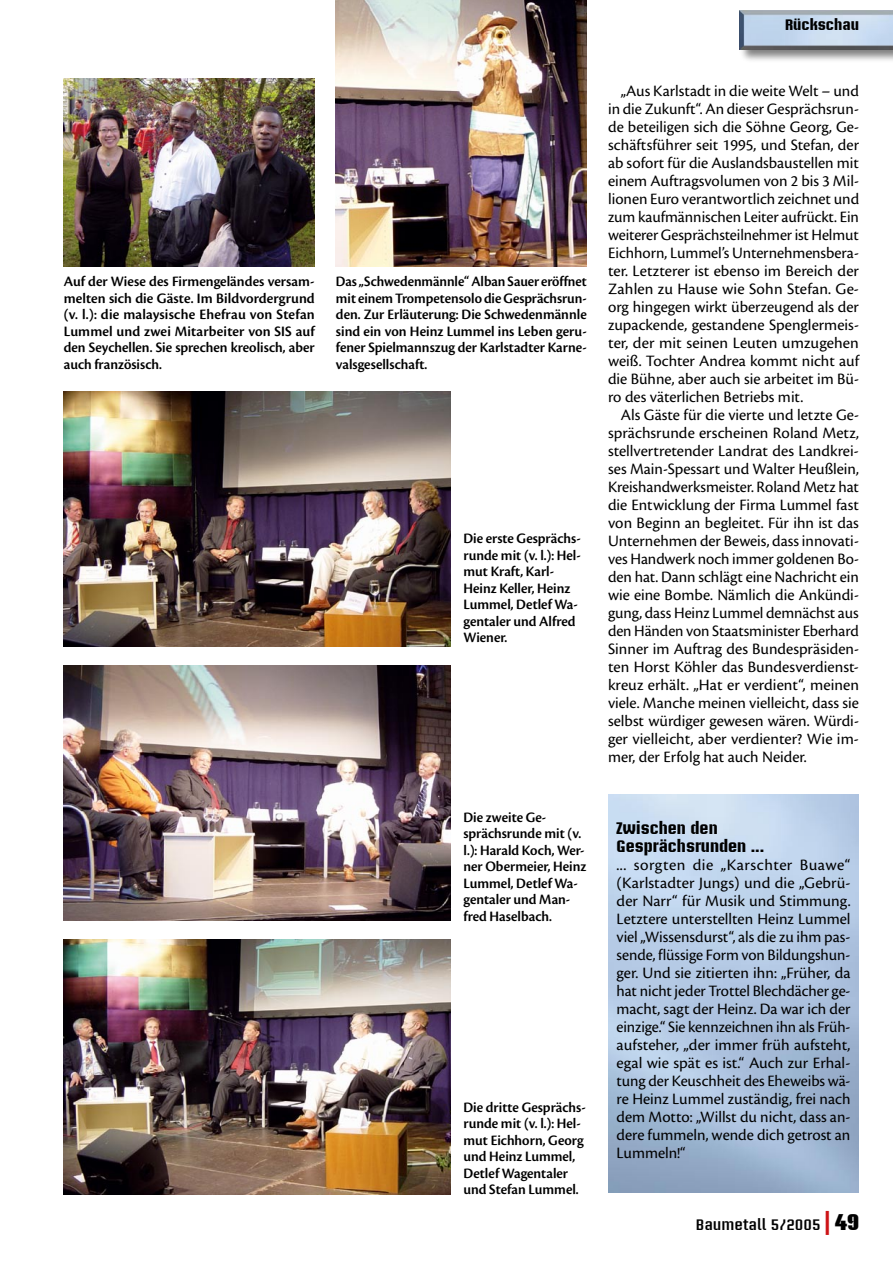
<style>
.page{position:relative;width:893px;height:1263px;background:#fff}
.page>*{position:absolute;margin:0;border:0;box-sizing:border-box;transform-origin:0 0}
.t1{font:16.5px/18px "Cronos Pro";color:#000;text-align:justify}
.t2{font:700 16.5px/18px "Briem Akademi Std";color:#000}
.t3{font:15px/16.5px "Cronos Pro Semibold Disp";color:#000}
.t4{font:600 15px "Briem Akademi Std";color:#000}
.t5{font:700 15px "Briem Akademi Std";color:#000}
.s1{font-size:24px;color:#cd1316}
.s2{font-weight:900;font-size:22.5px}
</style>
<div class="page">
<div style="left:738px;top:9px;width:155px;height:54px;background:#000;opacity:.5"></div>
<img style="left:740px;top:11px;width:153px;height:38px">
<img style="left:64px;top:78px;width:251px;height:188px">
<img style="left:336px;top:0;width:251px;height:266px">
<img style="left:64px;top:391px;width:387px;height:255px">
<img style="left:64px;top:665px;width:387px;height:256px">
<img style="left:64px;top:940px;width:387px;height:255px">
<p class="t5" style="left:785px;top:16px;width:75px">Rückschau</p>
<p class="t3" style="left:64px;top:274px;width:253px;text-align:justify">Auf der Wiese des Firmengeländes versam&shy;melten sich die Gäste. Im Bildvordergrund (v. l.): die malaysische Ehefrau von Stefan Lummel und zwei Mitarbeiter von SIS auf den Seychellen. Sie sprechen kreolisch, aber auch französisch.</p>
<p class="t3" style="left:336px;top:274px;width:252px;text-align:justify">Das „Schwedenmännle“ Alban Sauer eröffnet mit einem Trompetensolo die Gesprächsrun&shy;den. Zur Erläuterung: Die Schwedenmännle sind ein von Heinz Lummel ins Leben geru&shy;fener Spielmannszug der Karlstadter Karne&shy;valsgesellschaft.</p>
<p class="t3" style="left:463px;top:530px;width:119px">Die erste Gesprächs&shy;runde mit (v. l.): Hel&shy;mut Kraft, Karl-<br>Heinz Keller, Heinz<br>Lummel, Detlef Wa&shy;gentaler und Alfred<br>Wiener.</p>
<p class="t3" style="left:463px;top:809px;width:124px">Die zweite Ge&shy;sprächsrunde mit (v. l.): Harald Koch, Wer&shy;ner Obermeier, Heinz<br>Lummel, Detlef Wa&shy;gentaler und Man&shy;fred Haselbach.</p>
<p class="t3" style="left:463px;top:1099px;width:124px">Die dritte Gesprächs&shy;runde mit (v. l.): Hel&shy;mut Eichhorn, Georg und Heinz Lummel,<br>Detlef Wagentaler und Stefan Lummel.</p>
<p class="t1" style="left:608px;top:82px;width:253px;text-indent:13px">„Aus Karlstadt in die weite Welt – und in die Zukunft“. An dieser Gesprächsrun&shy;de beteiligen sich die Söhne Georg, Ge&shy;schäftsführer seit 1995, und Stefan, der ab sofort für die Auslandsbaustellen mit einem Auftragsvolumen von 2 bis 3 Mil&shy;lionen Euro verantwortlich zeichnet und zum kaufmännischen Leiter aufrückt. Ein weiterer Gesprächsteilnehmer ist Helmut Eichhorn, Lummel’s Unternehmensbera&shy;ter. Letzterer ist ebenso im Bereich der Zahlen zu Hause wie Sohn Stefan. Ge&shy;org hingegen wirkt überzeugend als der zupackende, gestandene Spenglermeis&shy;ter, der mit seinen Leuten umzugehen weiß. Tochter Andrea kommt nicht auf die Bühne, aber auch sie arbeitet im Bü&shy;ro des väterlichen Betriebs mit.</p>
<p class="t1" style="left:608px;top:406px;width:253px;text-indent:13px">Als Gäste für die vierte und letzte Ge&shy;sprächsrunde erscheinen Roland Metz, stellvertretender Landrat des Landkrei&shy;ses Main-Spessart und Walter Heußlein, Kreishandwerksmeister. Roland Metz hat die Entwicklung der Firma Lummel fast von Beginn an begleitet. Für ihn ist das Unternehmen der Beweis, dass innovati&shy;ves Handwerk noch immer goldenen Bo&shy;den hat. Dann schlägt eine Nachricht ein wie eine Bombe. Nämlich die Ankündi&shy;gung, dass Heinz Lummel demnächst aus den Händen von Staatsminister Eberhard Sinner im Auftrag des Bundespräsiden&shy;ten Horst Köhler das Bundesverdienst&shy;kreuz erhält. „Hat er verdient“, meinen viele. Manche meinen vielleicht, dass sie selbst würdiger gewesen wären. Würdi&shy;ger vielleicht, aber verdienter? Wie im&shy;mer, der Erfolg hat auch Neider.</p>
<p class="t2" style="left:617px;top:819px;width:149px">Zwischen den<br>Gesprächsrunden ...</p>
<p class="t1" style="left:617px;top:856px;width:236px">... sorgten die „Karschter Buawe“ (Karlstadter Jungs) und die „Gebrü&shy;der Narr“ für Musik und Stimmung.<br>Letztere unterstellten Heinz Lummel viel „Wissensdurst“, als die zu ihm pas&shy;sende, flüssige Form von Bildungshun&shy;ger. Und sie zitierten ihn: „Früher, da hat nicht jeder Trottel Blechdächer ge&shy;macht, sagt der Heinz. Da war ich der einzige.“ Sie kennzeichnen ihn als Früh&shy;aufsteher, „der immer früh aufsteht, egal wie spät es ist.“ Auch zur Erhal&shy;tung der Keuschheit des Eheweibs wä&shy;re Heinz Lummel zuständig, frei nach dem Motto: „Willst du nicht, dass an&shy;dere fummeln, wende dich getrost an Lummeln!“</p>
<p class="t4" style="left:696px;top:1216px;width:165px">Baumetall 5/2005 <span class="s1">|</span> <span class="s2">49</span></p>
</div>
